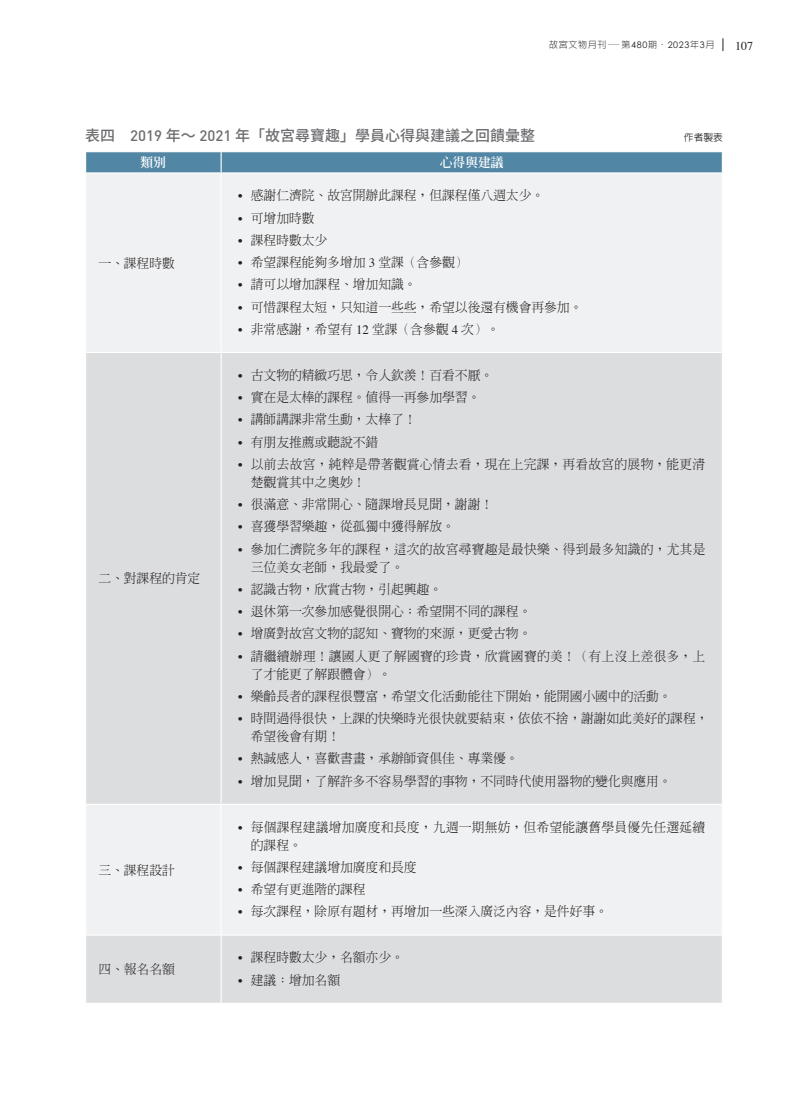
<style>
.page{position:relative;width:808px;height:1106px;background:#fff}
.page>*{position:absolute;margin:0;border:0;box-sizing:border-box;transform-origin:0 0}
.t1{font:500 15px "Noto Sans CJ Ktc";color:#6c6d70}
.t2{font:300 12.75px/18px "AR Ming B5";color:#231f20}
.t3{font:300 12.75px/18px "AR Ming B5";letter-spacing:.02em;color:#231f20}
.t4{font:800 12.75px "AR Ming B5";color:#fff}
.t5{font:12px "Times";color:#231f20}
.t6{font:500 9.75px "AR Hei B5";color:#231f20}
.t7{font:300 9px "AR Hei B5";letter-spacing:.075em;color:#231f20}
.s1{font-family:"Century Gothic";font-weight:400}
.s2{font-family:"Adobe Song Std"}
.s3{font-family:"DIN Pro"}
.s4{font-family:"Times";font-weight:400}
</style>
<div class="page">
<svg style="left:723px;top:38px;width:1px;height:13px"></svg>
<div style="left:86px;top:174px;width:636px;height:178px;background:#f0f1f2"></div>
<svg style="left:86px;top:353px;width:636px;height:649px;fill:#dcdddf"></svg>
<hr style="left:221px;top:173px;width:1px;height:179px;background:#fff">
<hr style="left:221px;top:353px;width:1px;height:450px;background:#fff">
<hr style="left:85px;top:803px;width:136px;height:2px;background:#fff">
<hr style="left:221px;top:803px;width:502px;height:2px;background:#fff">
<hr style="left:221px;top:805px;width:1px;height:129px;background:#fff">
<hr style="left:85px;top:934px;width:136px;height:1px;background:#fff">
<hr style="left:221px;top:934px;width:502px;height:1px;background:#fff">
<hr style="left:221px;top:935px;width:1px;height:67px;background:#fff">
<div style="left:85px;top:152px;width:638px;height:20px;background:#5186a5"></div>
<p class="t7" style="left:549px;top:40px;width:167px">故宮文物月刊—第<span class="s1">480</span>期<span class="s2">・</span><span class="s1">2023</span>年<span class="s1">3</span>月</p>
<p class="t5" style="left:735px;top:34px;width:19px">107</p>
<p class="t1" style="left:85px;top:127px;width:452px">表四　 <span class="s3">2019</span> 年～ <span class="s3">2021</span> 年「故宮尋寶趣」學員心得與建議之回饋彙整</p>
<p class="t6" style="left:684px;top:133px;width:40px">作者製表</p>
<p class="t4" style="left:141px;top:156px;width:27px">類別</p>
<p class="t4" style="left:440px;top:156px;width:65px">心得與建議</p>
<p class="t2" style="left:98px;top:254px;width:78px">一、課程時數</p>
<p class="t2" style="left:98px;top:569px;width:103px">二、對課程的肯定</p>
<p class="t2" style="left:98px;top:860px;width:78px">三、課程設計</p>
<p class="t2" style="left:98px;top:960px;width:78px">四、報名名額</p>
<p class="t2" style="left:238px;top:186px;width:308px"><span class="s4">•</span> 感謝仁濟院、故宮開辦此課程，但課程僅八週太少。</p>
<p class="t2" style="left:238px;top:209px;width:78px"><span class="s4">•</span> 可增加時數</p>
<p class="t2" style="left:238px;top:231px;width:91px"><span class="s4">•</span> 課程時數太少</p>
<p class="t2" style="left:238px;top:253px;width:231px"><span class="s4">•</span> 希望課程能夠多增加 <span class="s4">3</span> 堂課（含參觀）</p>
<p class="t2" style="left:238px;top:275px;width:180px"><span class="s4">•</span> 請可以增加課程、增加知識。</p>
<p class="t2" style="left:238px;top:298px;width:346px"><span class="s4">•</span> 可惜課程太短，只知道一些些，希望以後還有機會再參加。</p>
<p class="t2" style="left:238px;top:320px;width:263px"><span class="s4">•</span> 非常感謝，希望有 <span class="s4">12</span> 堂課（含參觀 <span class="s4">4</span> 次）。</p>
<p class="t2" style="left:238px;top:366px;width:257px"><span class="s4">•</span> 古文物的精緻巧思，令人欽羨！百看不厭。</p>
<p class="t2" style="left:238px;top:388px;width:244px"><span class="s4">•</span> 實在是太棒的課程。值得一再參加學習。</p>
<p class="t2" style="left:238px;top:410px;width:180px"><span class="s4">•</span> 講師講課非常生動，太棒了！</p>
<p class="t2" style="left:238px;top:433px;width:142px"><span class="s4">•</span> 有朋友推薦或聽說不錯</p>
<p class="t3" style="left:251px;top:455px;width:456px;text-indent:-13px"><span class="s4">•</span> 以前去故宮，純粹是帶著觀賞心情去看，現在上完課，再看故宮的展物，能更清楚觀賞其中之奧妙！</p>
<p class="t2" style="left:238px;top:495px;width:257px"><span class="s4">•</span> 很滿意、非常開心、隨課增長見聞，謝謝！</p>
<p class="t2" style="left:238px;top:517px;width:218px"><span class="s4">•</span> 喜獲學習樂趣，從孤獨中獲得解放。</p>
<p class="t3" style="left:251px;top:540px;width:456px;text-indent:-13px"><span class="s4">•</span> 參加仁濟院多年的課程，這次的故宮尋寶趣是最快樂、得到最多知識的，尤其是三位美女老師，我最愛了。</p>
<p class="t2" style="left:238px;top:580px;width:206px"><span class="s4">•</span> 認識古物，欣賞古物，引起興趣。</p>
<p class="t2" style="left:238px;top:602px;width:295px"><span class="s4">•</span> 退休第一次參加感覺很開心；希望開不同的課程。</p>
<p class="t2" style="left:238px;top:624px;width:295px"><span class="s4">•</span> 增廣對故宮文物的認知、寶物的來源，更愛古物。</p>
<p class="t3" style="left:251px;top:647px;width:456px;text-indent:-13px"><span class="s4">•</span> 請繼續辦理！讓國人更了解國寶的珍貴，欣賞國寶的美！（有上沒上差很多，上了才能更了解跟體會）。</p>
<p class="t2" style="left:238px;top:687px;width:435px"><span class="s4">•</span> 樂齡長者的課程很豐富，希望文化活動能往下開始，能開國小國中的活動。</p>
<p class="t2" style="left:251px;top:709px;width:459px;text-indent:-13px"><span class="s4">•</span> 時間過得很快，上課的快樂時光很快就要結束，依依不捨，謝謝如此美好的課程，希望後會有期！</p>
<p class="t2" style="left:238px;top:749px;width:282px"><span class="s4">•</span> 熱誠感人，喜歡書畫，承辦師資俱佳、專業優。</p>
<p class="t2" style="left:238px;top:772px;width:435px"><span class="s4">•</span> 增加見聞，了解許多不容易學習的事物，不同時代使用器物的變化與應用。</p>
<p class="t3" style="left:251px;top:817px;width:456px;text-indent:-13px"><span class="s4">•</span> 每個課程建議增加廣度和長度，九週一期無妨，但希望能讓舊學員優先任選延續的課程。</p>
<p class="t2" style="left:238px;top:858px;width:180px"><span class="s4">•</span> 每個課程建議增加廣度和長度</p>
<p class="t2" style="left:238px;top:880px;width:129px"><span class="s4">•</span> 希望有更進階的課程</p>
<p class="t2" style="left:238px;top:902px;width:371px"><span class="s4">•</span> 每次課程，除原有題材，再增加一些深入廣泛內容，是件好事。</p>
<p class="t2" style="left:238px;top:948px;width:167px"><span class="s4">•</span> 課程時數太少，名額亦少。</p>
<p class="t2" style="left:238px;top:970px;width:103px"><span class="s4">•</span> 建議：增加名額</p>
</div>
